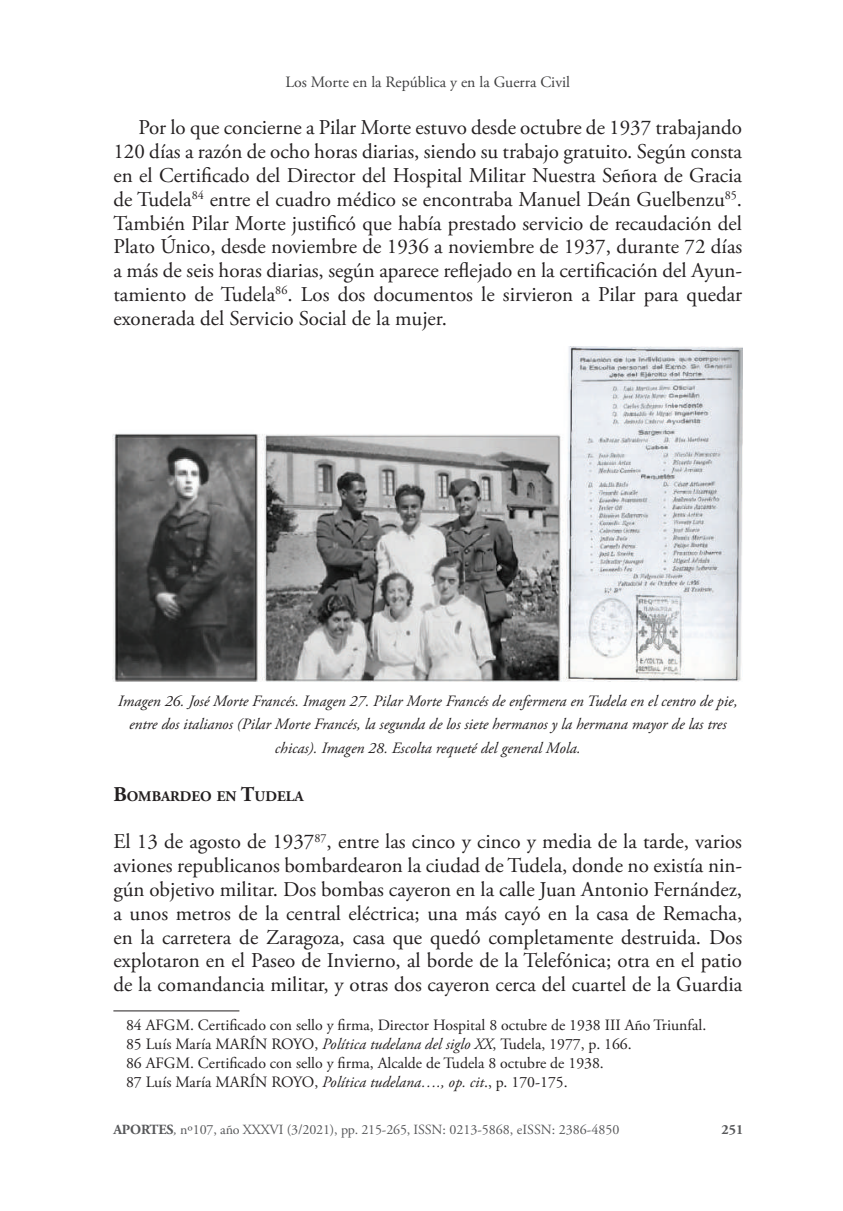
<style>
.page{position:relative;width:843px;height:1211px;background:#fff}
.page>*{position:absolute;margin:0;border:0;box-sizing:border-box;transform-origin:0 0}
.t1{font:21px/23.8px "Adobe Garamond Pro";letter-spacing:-.005em;color:#231f20;text-align:justify}
.t2{font:15.75px/18.9px "Adobe Garamond Pro";color:#231f20}
.t3{font:italic 15.75px/23.8px "Adobe Garamond Pro";color:#231f20;text-align:center}
.t4{font:15.75px "Adobe Garamond Pro";letter-spacing:-.01em;color:#3e3e3f}
.t5{font:700 14.7px "Adobe Garamond Pro";color:#231f20}
.t6{font:14px "Adobe Garamond Pro";letter-spacing:-.005em;color:#57585a}
.t7{font:700 14px "Adobe Garamond Pro";color:#57585a}
.s1{font-size:21px}
.s2{font-style:italic}
.s3{font-weight:700}
</style>
<div class="page">
<hr style="left:113px;top:1011px;width:126px;height:1px;background:#231f20">
<img style="left:113px;top:347px;width:629px;height:334px">
<p class="t4" style="left:285px;top:72px;width:286px">Los Morte en la República y en la Guerra Civil</p>
<p class="t1" style="left:113px;top:117px;width:630px;text-indent:25px">Por lo que concierne a Pilar Morte estuvo desde octubre de 1937 trabajando 120 días a razón de ocho horas diarias, siendo su trabajo gratuito. Según consta en el Certificado del Director del Hospital Militar Nuestra Señora de Gracia de Tudela<sup>84</sup> entre el cuadro médico se encontraba Manuel Deán Guelbenzu<sup>85</sup>.<br>También Pilar Morte justificó que había prestado servicio de recaudación del Plato Único, desde noviembre de 1936 a noviembre de 1937, durante 72 días a más de seis horas diarias, según aparece reflejado en la certificación del Ayun&shy;tamiento de Tudela<sup>86</sup>. Los dos documentos le sirvieron a Pilar para quedar exonerada del Servicio Social de la mujer.</p>
<p class="t3" style="left:118px;top:689px;width:621px">Imagen 26. José Morte Francés. Imagen 27. Pilar Morte Francés de enfermera en Tudela en el centro de pie, entre dos italianos (Pilar Morte Francés, la segunda de los siete hermanos y la hermana mayor de las tres chicas). Imagen 28. Escolta requeté del general Mola.</p>
<p class="t5" style="left:113px;top:788px;width:192px"><span class="s1">B</span>OMBARDEO EN <span class="s1">T</span>UDELA</p>
<p class="t1" style="left:113px;top:831px;width:630px">El 13 de agosto de 1937<sup>87</sup>, entre las cinco y cinco y media de la tarde, varios aviones republicanos bombardearon la ciudad de Tudela, donde no existía nin&shy;gún objetivo militar. Dos bombas cayeron en la calle Juan Antonio Fernández, a unos metros de la central eléctrica; una más cayó en la casa de Remacha, en la carretera de Zaragoza, casa que quedó completamente destruida. Dos explotaron en el Paseo de Invierno, al borde de la Telefónica; otra en el patio de la comandancia militar, y otras dos cayeron cerca del cuartel de la Guardia</p>
<p class="t2" style="left:126px;top:1016px;width:582px">84 AFGM. Certificado con sello y firma, Director Hospital 8 octubre de 1938 III Año Triunfal.<br>85 Luís María MARÍN ROYO, <span class="s2">Política tudelana del siglo XX</span>, Tudela, 1977, p. 166.<br>86 AFGM. Certificado con sello y firma, Alcalde de Tudela 8 octubre de 1938.<br>87 Luís María MARÍN ROYO, <span class="s2">Política tudelana…., op. cit</span>., p. 170-175.</p>
<p class="t6" style="left:113px;top:1121px;width:507px"><span class="s3">APORTES</span><span class="s2">,</span> nº107, año XXXVI (3/2021), pp. 215-265, ISSN: 0213-5868, eISSN: 2386-4850</p>
<p class="t7" style="left:722px;top:1121px;width:23px">251</p>
</div>
